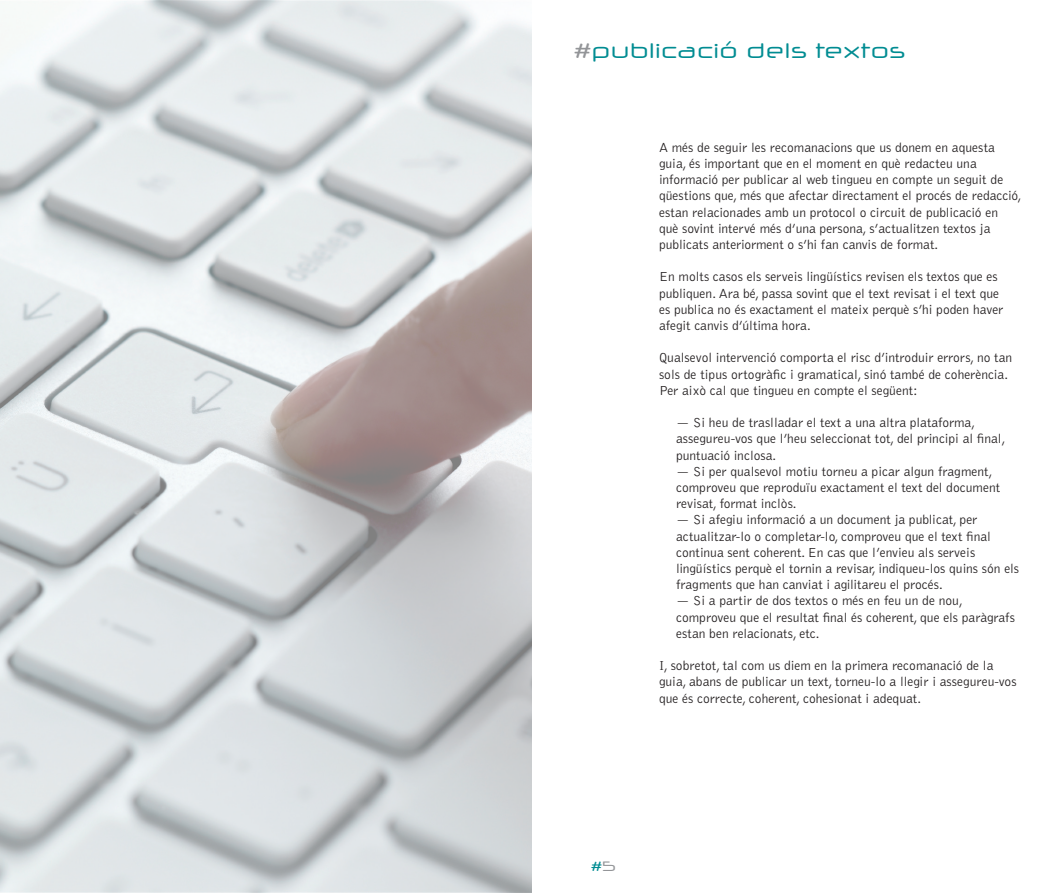
<style>
.page{position:relative;width:1063px;height:893px;background:#fff}
.page>*{position:absolute;margin:0;border:0;box-sizing:border-box;transform-origin:0 0}
.t1{font:21px "Neuropol X Free";color:#008c92}
.t2{font:300 13.5px/16.2px "Bell Gothic Std";color:#231f20}
.t3{font:13.5px "Neuropol X Free";color:#008c92}
.s1{color:#939598}
</style>
<div class="page">
<img style="left:0;top:0;width:531px;height:893px">
<p class="t1" style="left:574px;top:37px;width:333px"><span class="s1">#</span>publicació dels textos</p>
<p class="t2" style="left:659px;top:140px;width:364px">A més de seguir les recomanacions que us donem en aquesta guia, és important que en el moment en què redacteu una informació per publicar al web tingueu en compte un seguit de qüestions que, més que afectar directament el procés de redacció, estan relacionades amb un protocol o circuit de publicació en<br>què sovint intervé més d’una persona, s’actualitzen textos ja publicats anteriorment o s’hi fan canvis de format.</p>
<p class="t2" style="left:659px;top:269px;width:346px">En molts casos els serveis lingüístics revisen els textos que es publiquen. Ara bé, passa sovint que el text revisat i el text que es publica no és exactament el mateix perquè s’hi poden haver afegit canvis d’última hora.</p>
<p class="t2" style="left:659px;top:350px;width:355px">Qualsevol intervenció comporta el risc d’introduir errors, no tan sols de tipus ortogràfic i gramatical, sinó també de coherència.<br>Per això cal que tingueu en compte el següent:</p>
<p class="t2" style="left:676px;top:415px;width:331px">— Si heu de traslladar el text a una altra plataforma, assegureu-vos que l’heu seleccionat tot, del principi al final, puntuació inclosa.</p>
<p class="t2" style="left:676px;top:464px;width:326px">— Si per qualsevol motiu torneu a picar algun fragment, comproveu que reproduïu exactament el text del document revisat, format inclòs.</p>
<p class="t2" style="left:676px;top:512px;width:345px">— Si afegiu informació a un document ja publicat, per actualitzar-lo o completar-lo, comproveu que el text final continua sent coherent. En cas que l’envieu als serveis lingüístics perquè el tornin a revisar, indiqueu-los quins són els fragments que han canviat i agilitareu el procés.</p>
<p class="t2" style="left:676px;top:593px;width:340px">— Si a partir de dos textos o més en feu un de nou, comproveu que el resultat final és coherent, que els paràgrafs estan ben relacionats, etc.</p>
<p class="t2" style="left:659px;top:658px;width:359px">I, sobretot, tal com us diem en la primera recomanació de la guia, abans de publicar un text, torneu-lo a llegir i assegureu-vos que és correcte, coherent, cohesionat i adequat.</p>
<p class="t3" style="left:591px;top:858px;width:27px">#<span class="s1">5</span></p>
</div>
